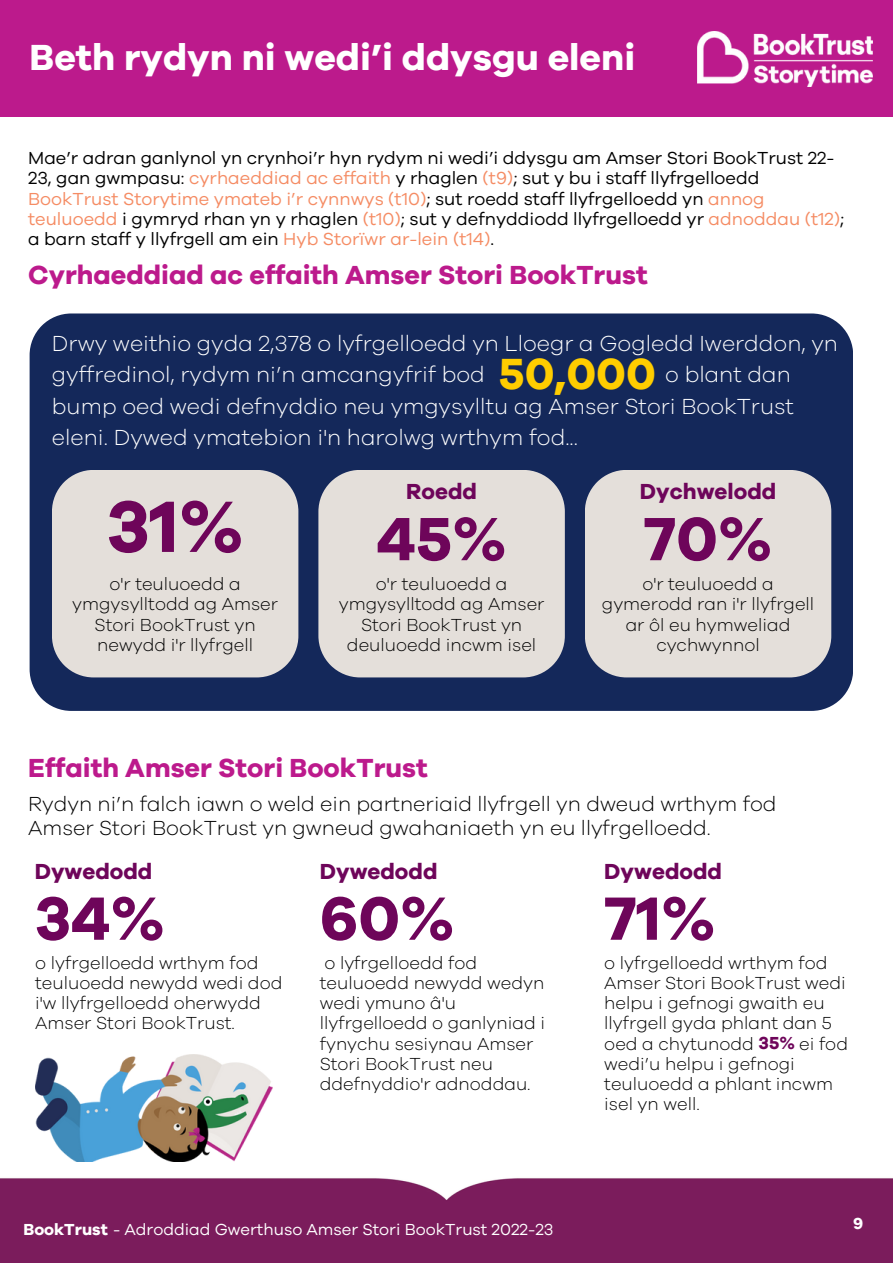
<style>
.page{position:relative;width:893px;height:1264px;background:#fff}
.page>*{position:absolute;margin:0;border:0;box-sizing:border-box;transform-origin:0 0}
.t1{font:700 75px "Galano Grotesque";color:#6e055a}
.t2{font:700 63px "Galano Grotesque";color:#6e055a}
.t3{font:700 45px "Galano Grotesque";color:#ffcd00}
.t4{font:700 37.5px "Galano Grotesque";color:#fff}
.t5{font:700 27px "Galano Grotesque";color:#bc1a8c}
.t6{font:300 22.5px/31.5px "Galano Grotesque";color:#fff}
.t7{font:700 22.5px "Galano Grotesque";color:#6e055a}
.t8{font:300 21px/23.5px "Galano Grotesque";color:#000}
.t9{font:300 18px/20.2px "Galano Grotesque";color:#000}
.t10{font:18px/20.2px "Galano Grotesque";color:#000}
.t11{font:16.5px "Galano Grotesque";color:#fff}
.t12{font:700 16.5px "Galano Grotesque";color:#fff}
.s1{color:#f58c64}
.s2{color:#14285a}
.s3{font-weight:700;color:#6e055a}
.s4{font-weight:700}
</style>
<div class="page">
<div style="left:30px;top:313px;width:823px;height:398px;background:#14285a"></div>
<img style="left:35px;top:1054px;width:237px;height:108px">
<div style="left:52px;top:470px;width:246px;height:207px;background:#e4dfda"></div>
<div style="left:318px;top:470px;width:247px;height:207px;background:#e4dfda"></div>
<div style="left:585px;top:470px;width:246px;height:207px;background:#e4dfda"></div>
<div style="left:0;top:0;width:892px;height:117px;background:#bc1a8c"></div>
<img style="left:697px;top:31px;width:175px;height:55px">
<div style="left:0;top:1178px;width:892px;height:84px;background:#7b1c5c"></div>
<p class="t4" style="left:30px;top:33px;width:607px">Beth rydyn ni wedi’i ddysgu eleni</p>
<p class="t10" style="left:28px;top:148px;width:817px">Mae’r adran ganlynol yn crynhoi’r hyn rydym ni wedi’i ddysgu am Amser Stori BookTrust 22- 23, gan gwmpasu: <span class="s1">cyrhaeddiad ac effaith</span> y rhaglen <span class="s1">(t9)</span>; sut y bu i staff llyfrgelloedd <span class="s1">BookTrust Storytime ymateb i’r cynnwys (t10)</span>; sut roedd staff llyfrgelloedd yn <span class="s1">annog teuluoedd</span> i gymryd rhan yn y rhaglen <span class="s1">(t10)</span>; sut y defnyddiodd llyfrgelloedd yr <span class="s1">adnoddau (t12)</span>; a barn staff y llyfrgell am ein <span class="s1">Hyb Storïwr ar-lein (t14)</span>.</p>
<p class="t5" style="left:28px;top:257px;width:621px">Cyrhaeddiad ac effaith Amser Stori BookTrust</p>
<p class="t6" style="left:52px;top:327px;width:787px">Drwy weithio gyda 2,378 o lyfrgelloedd yn Lloegr a Gogledd Iwerddon, yn gyffredinol, rydym ni’n amcangyfrif bod <span class="s2">50,000</span></p>
<p class="t3" style="left:498px;top:344px;width:159px">50,000</p>
<p class="t6" style="left:52px;top:359px;width:743px;text-indent:613px">o blant dan bump oed wedi defnyddio neu ymgysylltu ag Amser Stori BookTrust eleni. Dywed ymatebion i'n harolwg wrthym fod...</p>
<p class="t1" style="left:106px;top:477px;width:139px">31%</p>
<p class="t9" style="left:72px;top:574px;width:207px;text-align:center">o'r teuluoedd a ymgysylltodd ag Amser<br>Stori BookTrust yn newydd i'r llyfrgell</p>
<p class="t7" style="left:406px;top:477px;width:72px">Roedd</p>
<p class="t2" style="left:376px;top:497px;width:132px">45%</p>
<p class="t9" style="left:339px;top:574px;width:207px;text-align:center">o'r teuluoedd a ymgysylltodd ag Amser<br>Stori BookTrust yn deuluoedd incwm isel</p>
<p class="t7" style="left:639px;top:477px;width:138px">Dychwelodd</p>
<p class="t2" style="left:643px;top:497px;width:130px">70%</p>
<p class="t9" style="left:602px;top:574px;width:214px;text-align:center">o'r teuluoedd a gymerodd ran i'r llyfrgell ar ôl eu hymweliad cychwynnol</p>
<p class="t5" style="left:28px;top:750px;width:401px">Effaith Amser Stori BookTrust</p>
<p class="t8" style="left:28px;top:792px;width:749px">Rydyn ni’n falch iawn o weld ein partneriaid llyfrgell yn dweud wrthym fod<br>Amser Stori BookTrust yn gwneud gwahaniaeth yn eu llyfrgelloedd.</p>
<p class="t7" style="left:35px;top:856px;width:119px">Dywedodd</p>
<p class="t2" style="left:35px;top:876px;width:132px">34%</p>
<p class="t9" style="left:35px;top:952px;width:249px">o lyfrgelloedd wrthym fod teuluoedd newydd wedi dod i'w llyfrgelloedd oherwydd<br>Amser Stori BookTrust.</p>
<p class="t7" style="left:320px;top:856px;width:119px">Dywedodd</p>
<p class="t2" style="left:320px;top:876px;width:136px">60%</p>
<p class="t9" style="left:320px;top:952px;width:227px">o lyfrgelloedd fod teuluoedd newydd wedyn wedi ymuno â'u llyfrgelloedd o ganlyniad i fynychu sesiynau Amser<br>Stori BookTrust neu ddefnyddio'r adnoddau.</p>
<p class="t7" style="left:604px;top:856px;width:119px">Dywedodd</p>
<p class="t2" style="left:604px;top:876px;width:113px">71%</p>
<p class="t9" style="left:604px;top:952px;width:245px">o lyfrgelloedd wrthym fod<br>Amser Stori BookTrust wedi helpu i gefnogi gwaith eu llyfrgell gyda phlant dan 5 oed a chytunodd <span class="s3">35%</span> ei fod wedi’u helpu i gefnogi teuluoedd a phlant incwm isel yn well.</p>
<p class="t11" style="left:23px;top:1217px;width:531px"><span class="s4">BookTrust</span> - Adroddiad Gwerthuso Amser Stori BookTrust 2022-23</p>
<p class="t12" style="left:853px;top:1212px;width:12px">9</p>
</div>
